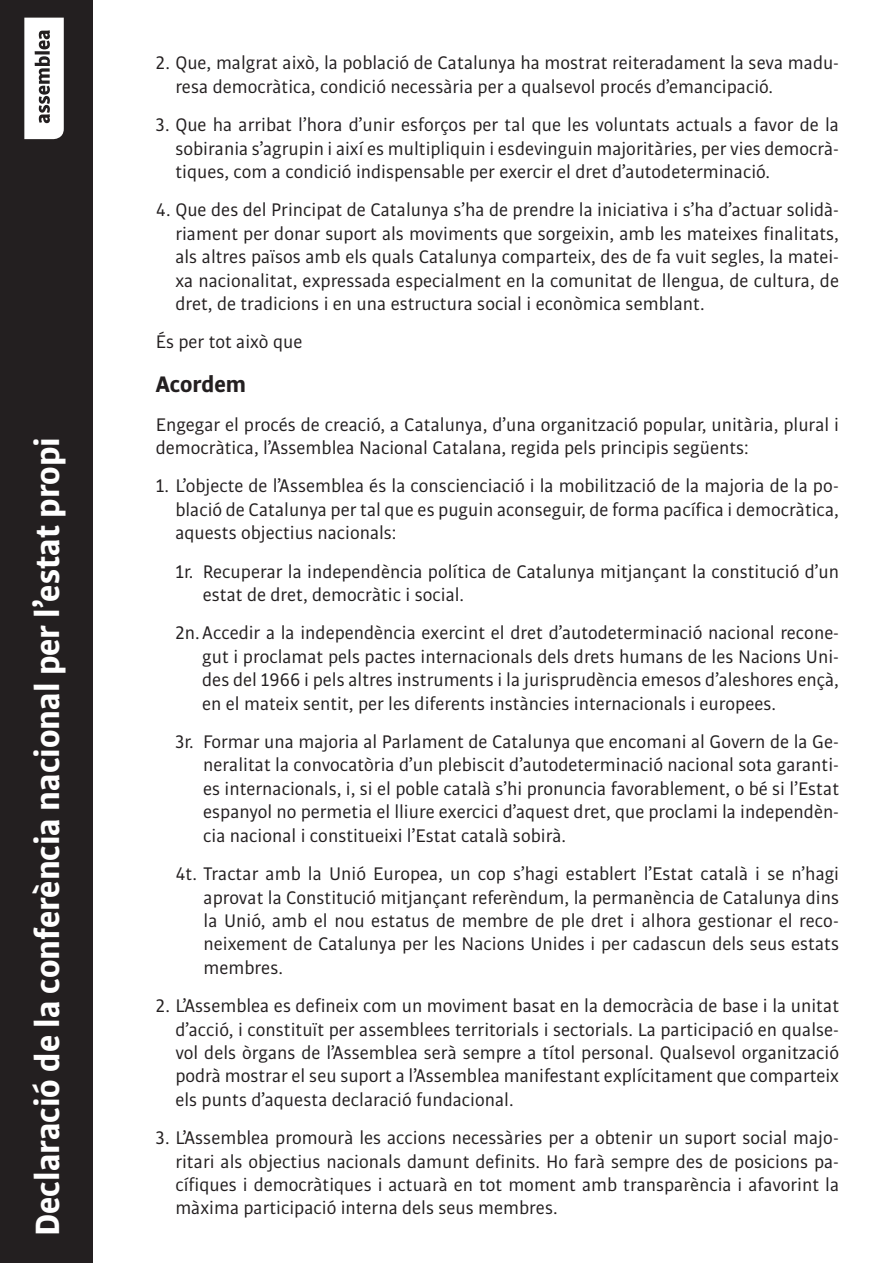
<style>
.page{position:relative;width:893px;height:1263px;background:#fff}
.page>*{position:absolute;margin:0;border:0;box-sizing:border-box;transform-origin:0 0}
.t1{font:700 36px "Bulo";color:#fff}
.TITOL{font:700 24px "Bulo";color:#231f20}
.PARAGRAF{font:19.5px/23.4px "Bulo";color:#231f20;text-align:justify}
</style>
<div class="page">
<div style="left:0;top:0;width:93px;height:1263px;background:#231f20"></div>
<svg style="left:24px;top:18px;width:40px;height:121px;background:#dddcdc"></svg>
<h1 class="t1" style="left:24px;top:1236px;width:801px;rotate:-90deg">Declaració de la conferència nacional per l’estat propi</h1>
<p class="PARAGRAF" style="left:175px;top:51px;width:665px;text-indent:-20px">2. Que, malgrat això, la població de Catalunya ha mostrat reiteradament la seva madu&shy;resa democràtica, condició necessària per a qualsevol procés d’emancipació.</p>
<p class="PARAGRAF" style="left:175px;top:113px;width:665px;text-indent:-20px">3. Que ha arribat l’hora d’unir esforços per tal que les voluntats actuals a favor de la sobirania s’agrupin i així es multipliquin i esdevinguin majoritàries, per vies democrà&shy;tiques, com a condició indispensable per exercir el dret d’autodeterminació.</p>
<p class="PARAGRAF" style="left:175px;top:198px;width:665px;text-indent:-20px">4. Que des del Principat de Catalunya s’ha de prendre la iniciativa i s’ha d’actuar solidà&shy;riament per donar suport als moviments que sorgeixin, amb les mateixes finalitats, als altres països amb els quals Catalunya comparteix, des de fa vuit segles, la matei&shy;xa nacionalitat, expressada especialment en la comunitat de llengua, de cultura, de dret, de tradicions i en una estructura social i econòmica semblant.</p>
<p class="PARAGRAF" style="left:156px;top:330px;width:148px">És per tot això que</p>
<p class="TITOL" style="left:156px;top:369px;width:92px">Acordem</p>
<p class="PARAGRAF" style="left:156px;top:412px;width:685px">Engegar el procés de creació, a Catalunya, d’una organització popular, unitària, plural i democràtica, l’Assemblea Nacional Catalana, regida pels principis següents:</p>
<p class="PARAGRAF" style="left:175px;top:474px;width:665px;text-indent:-20px">1. L’objecte de l’Assemblea és la conscienciació i la mobilització de la majoria de la po&shy;blació de Catalunya per tal que es puguin aconseguir, de forma pacífica i democràtica, aquests objectius nacionals:</p>
<p class="PARAGRAF" style="left:203px;top:559px;width:638px;text-indent:-27px">1r. Recuperar la independència política de Catalunya mitjançant la constitució d’un estat de dret, democràtic i social.</p>
<p class="PARAGRAF" style="left:202px;top:621px;width:638px;text-indent:-27px">2n. Accedir a la independència exercint el dret d’autodeterminació nacional recone&shy;gut i proclamat pels pactes internacionals dels drets humans de les Nacions Uni&shy;des del 1966 i pels altres instruments i la jurisprudència emesos d’aleshores ençà, en el mateix sentit, per les diferents instàncies internacionals i europees.</p>
<p class="PARAGRAF" style="left:203px;top:730px;width:637px;text-indent:-28px">3r. Formar una majoria al Parlament de Catalunya que encomani al Govern de la Ge&shy;neralitat la convocatòria d’un plebiscit d’autodeterminació nacional sota garanti&shy;es internacionals, i, si el poble català s’hi pronuncia favorablement, o bé si l’Estat espanyol no permetia el lliure exercici d’aquest dret, que proclami la independèn&shy;cia nacional i constitueixi l’Estat català sobirà.</p>
<p class="PARAGRAF" style="left:204px;top:862px;width:637px;text-indent:-28px">4t. Tractar amb la Unió Europea, un cop s’hagi establert l’Estat català i se n’hagi aprovat la Constitució mitjançant referèndum, la permanència de Catalunya dins la Unió, amb el nou estatus de membre de ple dret i alhora gestionar el reco&shy;neixement de Catalunya per les Nacions Unides i per cadascun dels seus estats membres.</p>
<p class="PARAGRAF" style="left:175px;top:994px;width:665px;text-indent:-20px">2. L’Assemblea es defineix com un moviment basat en la democràcia de base i la unitat d’acció, i constituït per assemblees territorials i sectorials. La participació en qualse&shy;vol dels òrgans de l’Assemblea serà sempre a títol personal. Qualsevol organització podrà mostrar el seu suport a l’Assemblea manifestant explícitament que comparteix els punts d’aquesta declaració fundacional.</p>
<p class="PARAGRAF" style="left:175px;top:1126px;width:665px;text-indent:-20px">3. L’Assemblea promourà les accions necessàries per a obtenir un suport social majo&shy;ritari als objectius nacionals damunt definits. Ho farà sempre des de posicions pa&shy;cífiques i democràtiques i actuarà en tot moment amb transparència i afavorint la màxima participació interna dels seus membres.</p>
</div>
